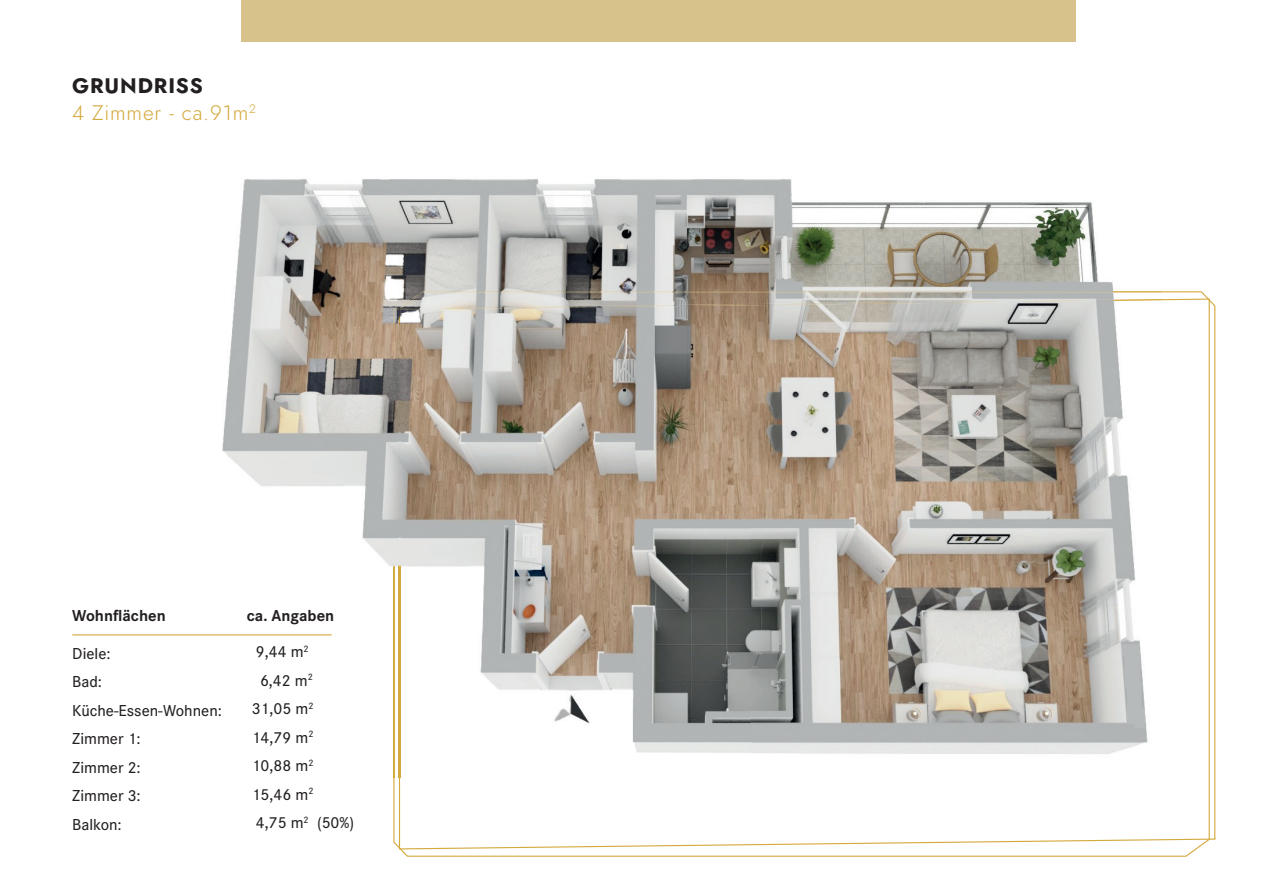
<style>
.page{position:relative;width:1263px;height:893px;background:#fff}
.page>*{position:absolute;margin:0;border:0;box-sizing:border-box;transform-origin:0 0}
.t1{font:300 21px/27.6px "Jost";letter-spacing:.04em;color:#d4a93c}
.t2{font:500 16.5px/28.5px "Corporate S";color:#231f20}
.t3{font:700 16.5px "Corporate S";color:#231f20}
.s1{font-weight:700;color:#231f20}
</style>
<div class="page">
<svg style="left:399px;top:291px;width:816px;height:558px"></svg>
<img style="left:187px;top:179px;width:974px;height:598px">
<img style="left:393px;top:299px;width:768px;height:53px">
<img style="left:393px;top:351px;width:1px;height:426px">
<img style="left:399px;top:291px;width:762px;height:49px">
<img style="left:399px;top:339px;width:1px;height:438px">
<hr style="left:72px;top:634px;width:260px;height:1px;background:#d4a93c">
<div style="left:241px;top:0;width:834px;height:42px;background:#d7c28c"></div>
<p class="t1" style="left:72px;top:72px;width:185px"><span class="s1">GRUNDRISS<br></span>4 Zimmer - ca.91m<sup>2</sup></p>
<p class="t3" style="left:72px;top:604px;width:95px">Wohnflächen</p>
<p class="t3" style="left:247px;top:604px;width:89px">ca. Angaben</p>
<p class="t2" style="left:72px;top:638px;width:151px">Diele:<br>Bad:<br>Küche-Essen-Wohnen:<br>Zimmer 1:<br>Zimmer 2:<br>Zimmer 3:<br>Balkon:</p>
<p class="t2" style="left:256px;top:637px;width:54px">9,44 m<sup>2</sup></p>
<p class="t2" style="left:260px;top:666px;width:54px">6,42 m<sup>2</sup></p>
<p class="t2" style="left:252px;top:694px;width:63px">31,05 m<sup>2</sup></p>
<p class="t2" style="left:252px;top:723px;width:63px">14,79 m<sup>2</sup></p>
<p class="t2" style="left:252px;top:751px;width:63px">10,88 m<sup>2</sup></p>
<p class="t2" style="left:252px;top:780px;width:63px">15,46 m<sup>2</sup></p>
<p class="t2" style="left:256px;top:808px;width:100px">4,75 m<sup>2</sup> (50%)</p>
</div>
